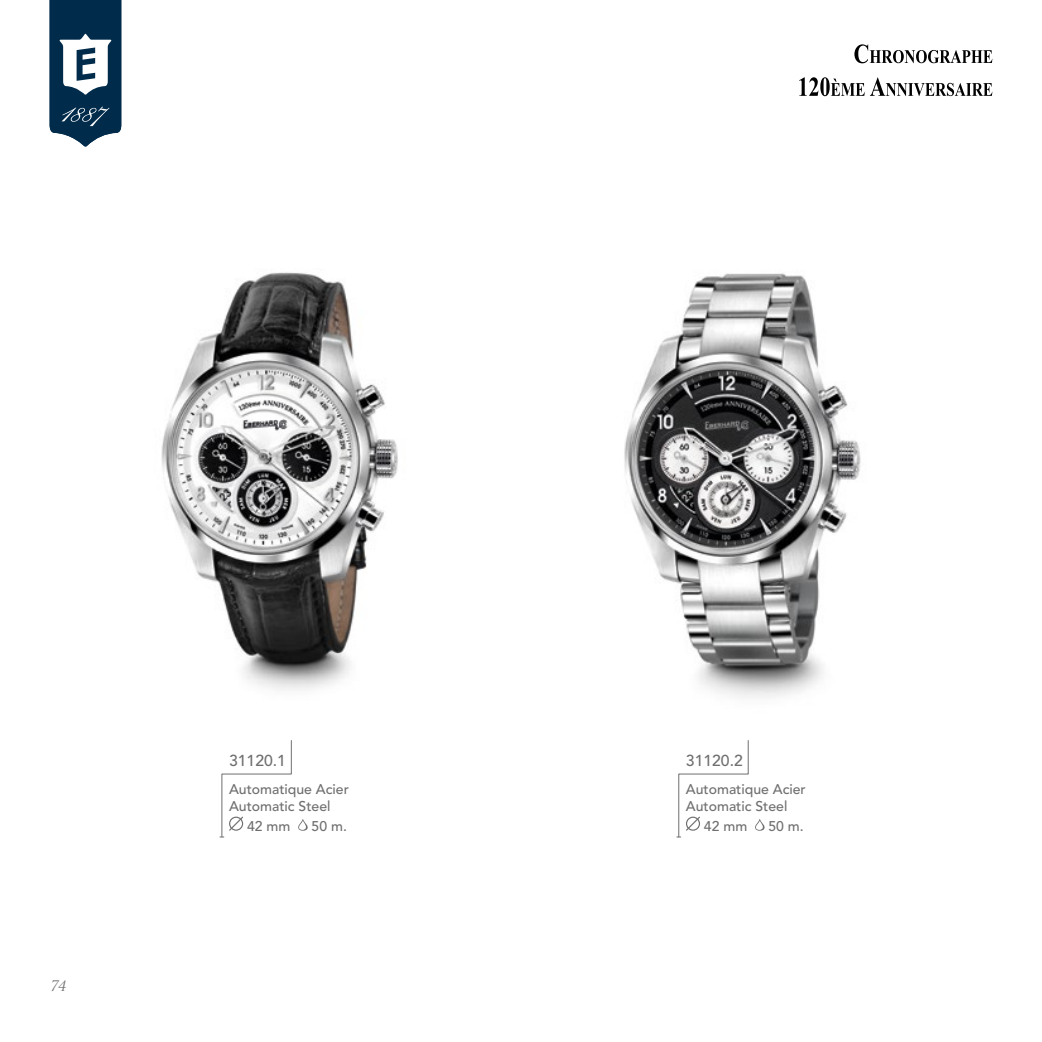
<style>
.page{position:relative;width:1042px;height:1042px;background:#fff}
.page>*{position:absolute;margin:0;border:0;box-sizing:border-box;transform-origin:0 0}
.t1{font:500 15.75px "Avenir LT Std";color:#706f6f}
.t2{font:italic 14.17px "Trajan Pro";color:#706f6f}
.t3{font:500 14px/16.8px "Avenir LT Std";color:#706f6f}
</style>
<div class="page">
<svg style="left:50px;top:0;width:71px;height:147px"></svg>
<svg style="left:799px;top:77px;width:193px;height:19px"></svg>
<svg style="left:854px;top:44px;width:138px;height:19px"></svg>
<img style="left:161px;top:272px;width:237px;height:418px">
<img style="left:624px;top:273px;width:237px;height:425px">
<svg style="left:220px;top:740px;width:88px;height:98px"></svg>
<svg style="left:677px;top:740px;width:88px;height:98px"></svg>
<p class="t2" style="left:50px;top:977px;width:21px">74</p>
<p class="t1" style="left:229px;top:751px;width:58px">31120.1</p>
<p class="t3" style="left:229px;top:781px;width:121px">Automatique Acier<br>Automatic Steel</p>
<p class="t3" style="left:247px;top:818px;width:45px">42 mm</p>
<p class="t3" style="left:312px;top:818px;width:37px">50 m.</p>
<p class="t1" style="left:686px;top:751px;width:58px">31120.2</p>
<p class="t3" style="left:686px;top:781px;width:121px">Automatique Acier<br>Automatic Steel</p>
<p class="t3" style="left:704px;top:818px;width:45px">42 mm</p>
<p class="t3" style="left:768px;top:818px;width:37px">50 m.</p>
</div>
